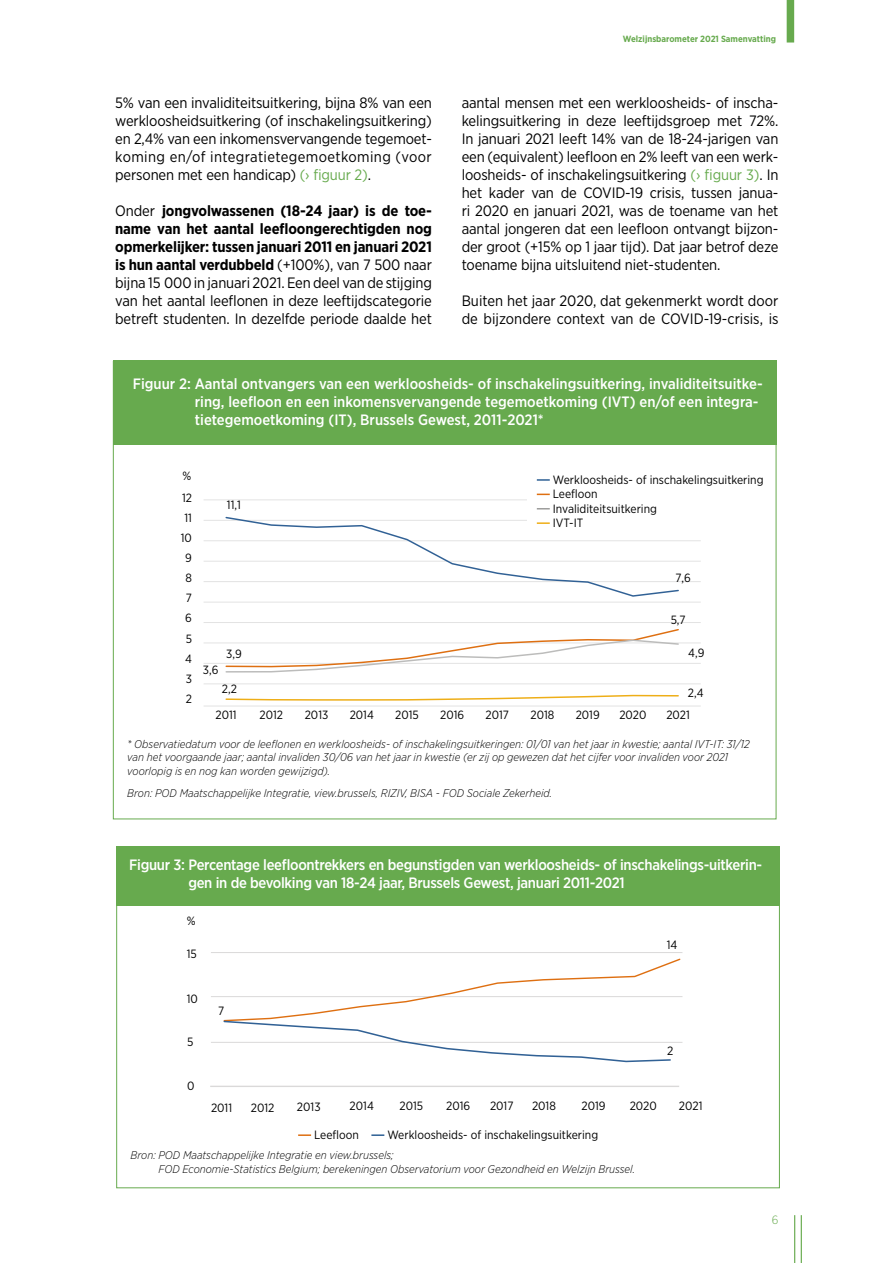
<style>
.page{position:relative;width:893px;height:1263px;background:#fff}
.page>*{position:absolute;margin:0;border:0;box-sizing:border-box;transform-origin:0 0}
.t1{font:15px/18px "Gotham Narrow";letter-spacing:-.01em;color:#000;text-align:justify}
.t2{font:500 15px/18px "Gotham Narrow";letter-spacing:-.005em;color:#fff}
.t3{font:12px/14.4px "Gotham Narrow";color:#000}
.t4{font:300 12px "Gotham Narrow";color:#67aa4e}
.t5{font:italic 300 11.25px/13.5px "Gotham Narrow";color:#000}
.t6{font:700 9px "Gotham Narrow";color:#67aa4e}
.s1{color:#67aa4e}
.s2{font-weight:700}
</style>
<div class="page">
<hr style="left:801px;top:1215px;width:1px;height:48px;background:#67aa4e">
<hr style="left:794px;top:1215px;width:1px;height:48px;background:#67aa4e">
<div style="left:787px;top:0;width:7px;height:43px;background:#67aa4e"></div>
<div style="left:116px;top:846px;width:664px;height:59px;background:#67aa4e"></div>
<svg style="left:298px;top:1134px;width:13px;height:2px"></svg>
<svg style="left:371px;top:1134px;width:13px;height:2px"></svg>
<hr style="left:211px;top:1042px;width:471px;height:1px;background:#dad9d9">
<hr style="left:211px;top:996px;width:471px;height:1px;background:#dad9d9">
<hr style="left:211px;top:952px;width:471px;height:1px;background:#dad9d9">
<hr style="left:210px;top:1086px;width:469px;height:1px;background:#dad9d9">
<svg style="left:223px;top:958px;width:458px;height:105px"></svg>
<div style="left:113px;top:360px;width:663px;height:85px;background:#67aa4e"></div>
<hr style="left:204px;top:683px;width:497px;height:1px;background:#e3e3e3">
<hr style="left:204px;top:663px;width:497px;height:1px;background:#e3e3e3">
<hr style="left:204px;top:643px;width:497px;height:1px;background:#e3e3e3">
<hr style="left:204px;top:622px;width:497px;height:1px;background:#e3e3e3">
<hr style="left:204px;top:602px;width:497px;height:1px;background:#e3e3e3">
<hr style="left:204px;top:581px;width:497px;height:1px;background:#e3e3e3">
<hr style="left:204px;top:561px;width:497px;height:1px;background:#e3e3e3">
<hr style="left:204px;top:540px;width:497px;height:1px;background:#e3e3e3">
<hr style="left:204px;top:520px;width:497px;height:1px;background:#e3e3e3">
<hr style="left:204px;top:499px;width:497px;height:1px;background:#e3e3e3">
<hr style="left:204px;top:706px;width:497px;height:1px;background:#e3e3e3">
<svg style="left:225px;top:629px;width:455px;height:44px"></svg>
<svg style="left:225px;top:694px;width:454px;height:7px"></svg>
<div style="left:527px;top:474px;width:238px;height:63px;background:#fff"></div>
<svg style="left:537px;top:479px;width:13px;height:2px"></svg>
<svg style="left:537px;top:494px;width:13px;height:1px"></svg>
<svg style="left:537px;top:508px;width:13px;height:1px"></svg>
<svg style="left:225px;top:516px;width:454px;height:81px"></svg>
<p class="t1" style="left:115px;top:93px;width:318px">5% van een invaliditeitsuitkering, bijna 8% van een werkloosheidsuitkering (of inschakelingsuitkering) en 2,4% van een inkomensvervangende tegemoet&shy;koming en/of integratietegemoetkoming (voor personen met een handicap) <span class="s1">(› figuur 2)</span>.</p>
<p class="t1" style="left:115px;top:201px;width:318px">Onder <span class="s2">jongvolwassenen (18-24 jaar) is de toe&shy;name van het aantal leefloongerechtigden nog opmerkelijker: tussen januari 2011 en januari 2021 is hun aantal verdubbeld</span> (+100%), van 7 500 naar bijna 15 000 in januari 2021. Een deel van de stijging van het aantal leeflonen in deze leeftijdscategorie betreft studenten. In dezelfde periode daalde het</p>
<p class="t6" style="left:623px;top:33px;width:155px">Welzijnsbarometer 2021 Samenvatting</p>
<p class="t1" style="left:462px;top:93px;width:318px">aantal mensen met een werkloosheids- of inscha&shy;kelingsuitkering in deze leeftijdsgroep met 72%.<br>In januari 2021 leeft 14% van de 18-24-jarigen van een (equivalent) leefloon en 2% leeft van een werk&shy;loosheids- of inschakelingsuitkering <span class="s1">(› figuur 3)</span>. In het kader van de COVID-19 crisis, tussen janua&shy;ri 2020 en januari 2021, was de toename van het aantal jongeren dat een leefloon ontvangt bijzon&shy;der groot (+15% op 1 jaar tijd). Dat jaar betrof deze toename bijna uitsluitend niet-studenten.</p>
<p class="t1" style="left:462px;top:291px;width:318px">Buiten het jaar 2020, dat gekenmerkt wordt door de bijzondere context van de COVID-19-crisis, is</p>
<p class="t2" style="left:195px;top:375px;width:569px;text-indent:-62px">Figuur 2: Aantal ontvangers van een werkloosheids- of inschakelingsuitkering, invaliditeitsuitke&shy;ring, leefloon en een inkomensvervangende tegemoetkoming (IVT) en/of een integra&shy;tietegemoetkoming (IT), Brussels Gewest, 2011-2021*</p>
<p class="t3" style="left:183px;top:468px;width:10px">%</p>
<p class="t3" style="left:182px;top:490px;width:11px">12</p>
<p class="t3" style="left:184px;top:510px;width:9px">11</p>
<p class="t3" style="left:181px;top:530px;width:13px">10</p>
<p class="t3" style="left:185px;top:550px;width:8px">9</p>
<p class="t3" style="left:185px;top:571px;width:8px">8</p>
<p class="t3" style="left:186px;top:591px;width:8px">7</p>
<p class="t3" style="left:185px;top:611px;width:8px">6</p>
<p class="t3" style="left:186px;top:631px;width:8px">5</p>
<p class="t3" style="left:185px;top:651px;width:8px">4</p>
<p class="t3" style="left:186px;top:671px;width:8px">3</p>
<p class="t3" style="left:186px;top:691px;width:8px">2</p>
<p class="t3" style="left:227px;top:497px;width:15px">11,1</p>
<p class="t3" style="left:203px;top:662px;width:17px">3,6</p>
<p class="t3" style="left:226px;top:646px;width:17px">3,9</p>
<p class="t3" style="left:553px;top:472px;width:212px">Werkloosheids- of inschakelingsuitkering<br>Leefloon<br>Invaliditeitsuitkering<br>IVT-IT</p>
<p class="t3" style="left:675px;top:570px;width:17px">7,6</p>
<p class="t3" style="left:671px;top:612px;width:17px">5,7</p>
<p class="t3" style="left:688px;top:645px;width:18px">4,9</p>
<p class="t3" style="left:222px;top:681px;width:17px">2,2</p>
<p class="t3" style="left:688px;top:685px;width:17px">2,4</p>
<p class="t3" style="left:216px;top:707px;width:23px">2011</p>
<p class="t3" style="left:260px;top:707px;width:25px">2012</p>
<p class="t3" style="left:305px;top:707px;width:25px">2013</p>
<p class="t3" style="left:350px;top:707px;width:26px">2014</p>
<p class="t3" style="left:395px;top:707px;width:25px">2015</p>
<p class="t3" style="left:440px;top:707px;width:26px">2016</p>
<p class="t3" style="left:486px;top:707px;width:25px">2017</p>
<p class="t3" style="left:531px;top:707px;width:25px">2018</p>
<p class="t3" style="left:576px;top:707px;width:26px">2019</p>
<p class="t3" style="left:619px;top:707px;width:29px">2020</p>
<p class="t3" style="left:666px;top:707px;width:25px">2021</p>
<p class="t5" style="left:127px;top:737px;width:624px">* Observatiedatum voor de leeflonen en werkloosheids- of inschakelingsuitkeringen: 01/01 van het jaar in kwestie; aantal IVT-IT: 31/12 van het voorgaande jaar; aantal invaliden 30/06 van het jaar in kwestie (er zij op gewezen dat het cijfer voor invaliden voor 2021 voorlopig is en nog kan worden gewijzigd).</p>
<p class="t5" style="left:127px;top:786px;width:426px">Bron: POD Maatschappelijke Integratie, view.brussels, RIZIV, BISA - FOD Sociale Zekerheid.</p>
<p class="t2" style="left:188px;top:856px;width:575px;text-indent:-59px">Figuur 3: Percentage leefloontrekkers en begunstigden van werkloosheids- of inschakelings-uitkerin&shy;gen in de bevolking van 18-24 jaar, Brussels Gewest, januari 2011-2021</p>
<p class="t3" style="left:187px;top:913px;width:10px">%</p>
<p class="t3" style="left:187px;top:946px;width:12px">15</p>
<p class="t3" style="left:667px;top:937px;width:12px">14</p>
<p class="t3" style="left:187px;top:991px;width:13px">10</p>
<p class="t3" style="left:187px;top:1034px;width:8px">5</p>
<p class="t3" style="left:187px;top:1078px;width:9px">0</p>
<p class="t3" style="left:218px;top:1003px;width:8px">7</p>
<p class="t3" style="left:667px;top:1043px;width:8px">2</p>
<p class="t3" style="left:211px;top:1101px;width:23px">2011</p>
<p class="t3" style="left:251px;top:1100px;width:25px">2012</p>
<p class="t3" style="left:297px;top:1099px;width:25px">2013</p>
<p class="t3" style="left:350px;top:1099px;width:26px">2014</p>
<p class="t3" style="left:400px;top:1099px;width:25px">2015</p>
<p class="t3" style="left:446px;top:1099px;width:26px">2016</p>
<p class="t3" style="left:490px;top:1099px;width:25px">2017</p>
<p class="t3" style="left:532px;top:1099px;width:25px">2018</p>
<p class="t3" style="left:582px;top:1099px;width:26px">2019</p>
<p class="t3" style="left:630px;top:1099px;width:29px">2020</p>
<p class="t3" style="left:679px;top:1099px;width:25px">2021</p>
<p class="t3" style="left:314px;top:1127px;width:46px">Leefloon</p>
<p class="t3" style="left:387px;top:1127px;width:212px">Werkloosheids- of inschakelingsuitkering</p>
<p class="t5" style="left:158px;top:1148px;width:478px;text-indent:-28px">Bron: POD Maatschappelijke Integratie en view.brussels;<br>FOD Economie-Statistics Belgium; berekeningen Observatorium voor Gezondheid en Welzijn Brussel.</p>
<p class="t4" style="left:772px;top:1213px;width:8px">6</p>
</div>
